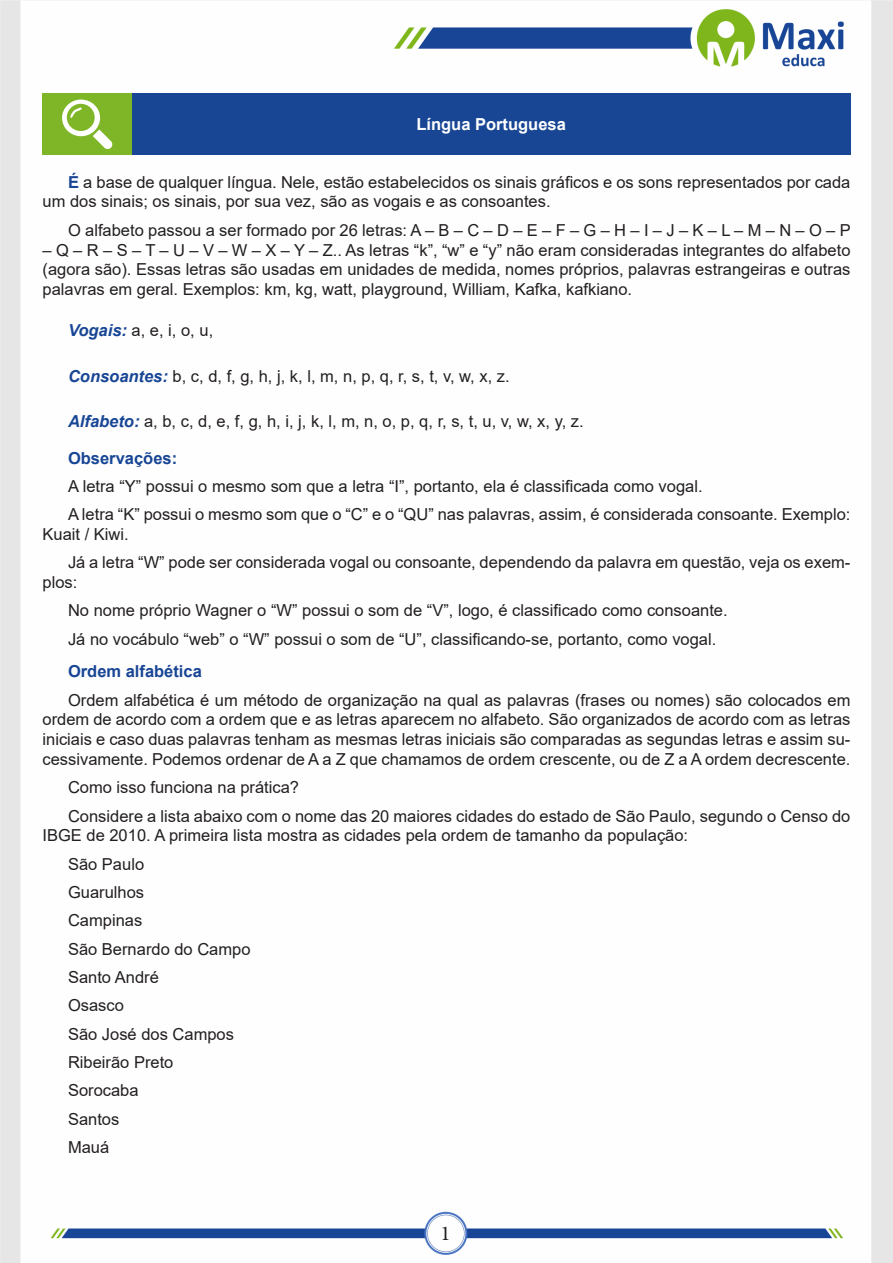
<style>
.page{position:relative;width:893px;height:1263px;background:#fff}
.page>*{position:absolute;margin:0;border:0;box-sizing:border-box;transform-origin:0 0}
.t1{font:21px "Minion Pro";color:#231f20}
.TEXTO_BASE{font:16.5px/19.8px "Arial";color:#231f20}
.TITULO_DE_ASSUNTO__CORPO{font:700 16.5px "Arial";color:#184695}
.Titulo_de_Caixa{font:700 16.5px "Arial";color:#fff}
.s1{font-weight:700;color:#184695}
.s2{font-weight:700;font-style:italic;color:#184695}
</style>
<div class="page">
<img style="left:0;top:0;width:893px;height:1263px">
<div style="left:43px;top:94px;width:89px;height:61px;background:#7fb628"></div>
<div style="left:132px;top:94px;width:718px;height:61px;background:#184695"></div>
<svg style="left:62px;top:100px;width:51px;height:49px"></svg>
<p class="Titulo_de_Caixa" style="left:416px;top:113px;width:151px">Língua Portuguesa</p>
<p class="TEXTO_BASE" style="left:43px;top:172px;width:809px;text-indent:26px"><span class="s1">É</span> a base de qualquer língua. Nele, estão estabelecidos os sinais gráficos e os sons representados por cada um dos sinais; os sinais, por sua vez, são as vogais e as consoantes.</p>
<p class="TEXTO_BASE" style="left:68px;top:220px;width:784px">O alfabeto passou a ser formado por 26 letras: A – B – C – D – E – F – G – H – I – J – K – L – M – N – O – P</p>
<p class="TEXTO_BASE" style="left:43px;top:240px;width:809px;text-align:justify">– Q – R – S – T – U – V – W – X – Y – Z.. As letras “k”, “w” e “y” não eram consideradas integrantes do alfabeto (agora são). Essas letras são usadas em unidades de medida, nomes próprios, palavras estrangeiras e outras palavras em geral. Exemplos: km, kg, watt, playground, William, Kafka, kafkiano.</p>
<p class="TEXTO_BASE" style="left:68px;top:320px;width:147px"><span class="s2">Vogais:</span> a, e, i, o, u,</p>
<p class="TEXTO_BASE" style="left:68px;top:366px;width:443px"><span class="s2">Consoantes:</span> b, c, d, f, g, h, j, k, l, m, n, p, q, r, s, t, v, w, x, z.</p>
<p class="TEXTO_BASE" style="left:68px;top:411px;width:517px"><span class="s2">Alfabeto:</span> a, b, c, d, e, f, g, h, i, j, k, l, m, n, o, p, q, r, s, t, u, v, w, x, y, z.</p>
<p class="TITULO_DE_ASSUNTO__CORPO" style="left:68px;top:446px;width:111px">Observações:</p>
<p class="TEXTO_BASE" style="left:68px;top:476px;width:636px">A letra “Y” possui o mesmo som que a letra “I”, portanto, ela é classificada como vogal.</p>
<p class="TEXTO_BASE" style="left:43px;top:504px;width:809px;text-indent:26px">A letra “K” possui o mesmo som que o “C” e o “QU” nas palavras, assim, é considerada consoante. Exemplo:<br>Kuait / Kiwi.</p>
<p class="TEXTO_BASE" style="left:43px;top:553px;width:809px;text-indent:26px">Já a letra “W” pode ser considerada vogal ou consoante, dependendo da palavra em questão, veja os exem&shy;plos:</p>
<p class="TEXTO_BASE" style="left:68px;top:601px;width:661px">No nome próprio Wagner o “W” possui o som de “V”, logo, é classificado como consoante.</p>
<p class="TEXTO_BASE" style="left:68px;top:629px;width:650px">Já no vocábulo “web” o “W” possui o som de “U”, classificando-se, portanto, como vogal.</p>
<p class="TITULO_DE_ASSUNTO__CORPO" style="left:68px;top:660px;width:135px">Ordem alfabética</p>
<p class="TEXTO_BASE" style="left:43px;top:690px;width:809px;text-align:justify;text-indent:26px">Ordem alfabética é um método de organização na qual as palavras (frases ou nomes) são colocados em ordem de acordo com a ordem que e as letras aparecem no alfabeto. São organizados de acordo com as letras iniciais e caso duas palavras tenham as mesmas letras iniciais são comparadas as segundas letras e assim su&shy;cessivamente. Podemos ordenar de A a Z que chamamos de ordem crescente, ou de Z a A ordem decrescente.</p>
<p class="TEXTO_BASE" style="left:68px;top:777px;width:233px">Como isso funciona na prática?</p>
<p class="TEXTO_BASE" style="left:43px;top:806px;width:809px;text-indent:26px">Considere a lista abaixo com o nome das 20 maiores cidades do estado de São Paulo, segundo o Censo do<br>IBGE de 2010. A primeira lista mostra as cidades pela ordem de tamanho da população:</p>
<p class="TEXTO_BASE" style="left:68px;top:854px;width:78px">São Paulo</p>
<p class="TEXTO_BASE" style="left:68px;top:882px;width:78px">Guarulhos</p>
<p class="TEXTO_BASE" style="left:68px;top:910px;width:76px">Campinas</p>
<p class="TEXTO_BASE" style="left:68px;top:939px;width:184px">São Bernardo do Campo</p>
<p class="TEXTO_BASE" style="left:68px;top:967px;width:92px">Santo André</p>
<p class="TEXTO_BASE" style="left:68px;top:995px;width:57px">Osasco</p>
<p class="TEXTO_BASE" style="left:68px;top:1024px;width:167px">São José dos Campos</p>
<p class="TEXTO_BASE" style="left:68px;top:1052px;width:107px">Ribeirão Preto</p>
<p class="TEXTO_BASE" style="left:68px;top:1080px;width:72px">Sorocaba</p>
<p class="TEXTO_BASE" style="left:68px;top:1109px;width:53px">Santos</p>
<p class="TEXTO_BASE" style="left:68px;top:1137px;width:43px">Mauá</p>
<p class="t1" style="left:440px;top:1219px;width:12px">1</p>
</div>
